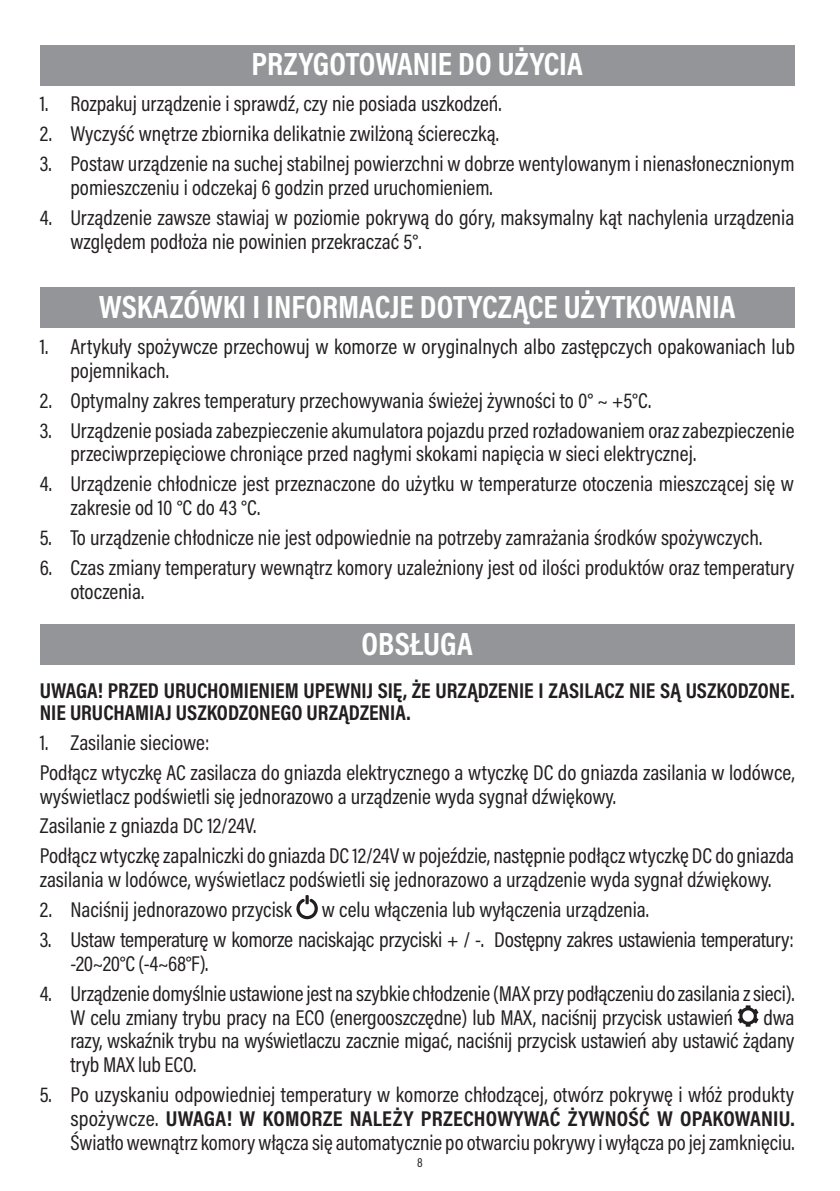
<style>
.page{position:relative;width:840px;height:1191px;background:#fff}
.page>*{position:absolute;margin:0;border:0;box-sizing:border-box;transform-origin:0 0}
.naglowek{font:700 32.4px "Acumin Pro Cond";color:#fff}
.txt02_mały_kopia{font:21.6px/23.8px "Acumin Pro Cond";color:#231f20}
.Należy01{font:700 21.6px/21.6px "Acumin Pro Cond";color:#231f20}
.t1{font:13.4px "Acumin Pro Cond";color:#231f20}
.s1{font-weight:700}
</style>
<div class="page">
<div style="left:40px;top:45px;width:754px;height:40px;background:#939598"></div>
<div style="left:40px;top:287px;width:754px;height:41px;background:#939598"></div>
<div style="left:40px;top:624px;width:754px;height:41px;background:#939598"></div>
<svg style="left:296px;top:895px;width:21px;height:24px"></svg>
<svg style="left:737px;top:1005px;width:21px;height:21px"></svg>
<p class="naglowek" style="left:251px;top:43px;width:332px">PRZYGOTOWANIE DO UŻYCIA</p>
<p class="txt02_mały_kopia" style="left:40px;top:91px;width:463px">1. Rozpakuj urządzenie i sprawdź, czy nie posiada uszkodzeń.</p>
<p class="txt02_mały_kopia" style="left:40px;top:121px;width:460px">2. Wyczyść wnętrze zbiornika delikatnie zwilżoną ściereczką.</p>
<p class="txt02_mały_kopia" style="left:70px;top:151px;width:725px;text-indent:-31px">3. Postaw urządzenie na suchej stabilnej powierzchni w dobrze wentylowanym i nienasłonecznionym pomieszczeniu i odczekaj 6 godzin przed uruchomieniem.</p>
<p class="txt02_mały_kopia" style="left:70px;top:205px;width:725px;text-indent:-31px">4. Urządzenie zawsze stawiaj w poziomie pokrywą do góry, maksymalny kąt nachylenia urządzenia względem podłoża nie powinien przekraczać 5°.</p>
<p class="naglowek" style="left:99px;top:285px;width:638px">WSKAZÓWKI I INFORMACJE DOTYCZĄCE UŻYTKOWANIA</p>
<p class="txt02_mały_kopia" style="left:70px;top:334px;width:725px;text-indent:-31px">1. Artykuły spożywcze przechowuj w komorze w oryginalnych albo zastępczych opakowaniach lub pojemnikach.</p>
<p class="txt02_mały_kopia" style="left:40px;top:388px;width:612px">2. Optymalny zakres temperatury przechowywania świeżej żywności to 0° ~ +5°C.</p>
<p class="txt02_mały_kopia" style="left:70px;top:418px;width:725px;text-indent:-31px">3. Urządzenie posiada zabezpieczenie akumulatora pojazdu przed rozładowaniem oraz zabezpieczenie przeciwprzepięciowe chroniące przed nagłymi skokami napięcia w sieci elektrycznej.</p>
<p class="txt02_mały_kopia" style="left:70px;top:471px;width:724px;text-indent:-31px">4. Urządzenie chłodnicze jest przeznaczone do użytku w temperaturze otoczenia mieszczącej się w zakresie od 10 °C do 43 °C.</p>
<p class="txt02_mały_kopia" style="left:40px;top:525px;width:723px">5. To urządzenie chłodnicze nie jest odpowiednie na potrzeby zamrażania środków spożywczych.</p>
<p class="txt02_mały_kopia" style="left:70px;top:555px;width:725px;text-indent:-31px">6. Czas zmiany temperatury wewnątrz komory uzależniony jest od ilości produktów oraz temperatury otoczenia.</p>
<p class="naglowek" style="left:361px;top:622px;width:112px">OBSŁUGA</p>
<p class="Należy01" style="left:40px;top:679px;width:756px">UWAGA! PRZED URUCHOMIENIEM UPEWNIJ SIĘ, ŻE URZĄDZENIE I ZASILACZ NIE SĄ USZKODZONE.<br>NIE URUCHAMIAJ USZKODZONEGO URZĄDZENIA.</p>
<p class="txt02_mały_kopia" style="left:40px;top:730px;width:171px">1. Zasilanie sieciowe:</p>
<p class="txt02_mały_kopia" style="left:40px;top:760px;width:756px">Podłącz wtyczkę AC zasilacza do gniazda elektrycznego a wtyczkę DC do gniazda zasilania w lodówce, wyświetlacz podświetli się jednorazowo a urządzenie wyda sygnał dźwiękowy.</p>
<p class="txt02_mały_kopia" style="left:40px;top:813px;width:218px">Zasilanie z gniazda DC 12/24V.</p>
<p class="txt02_mały_kopia" style="left:40px;top:843px;width:755px">Podłącz wtyczkę zapalniczki do gniazda DC 12/24V w pojeździe, następnie podłącz wtyczkę DC do gniazda zasilania w lodówce, wyświetlacz podświetli się jednorazowo a urządzenie wyda sygnał dźwiękowy.</p>
<p class="txt02_mały_kopia" style="left:40px;top:897px;width:254px">2. Naciśnij jednorazowo przycisk</p>
<p class="txt02_mały_kopia" style="left:322px;top:897px;width:328px">w celu włączenia lub wyłączenia urządzenia.</p>
<p class="txt02_mały_kopia" style="left:70px;top:927px;width:724px;text-indent:-31px">3. Ustaw temperaturę w komorze naciskając przyciski + / -. Dostępny zakres ustawienia temperatury: -20~20°C (-4~68°F).</p>
<p class="txt02_mały_kopia" style="left:70px;top:981px;width:725px;text-indent:-31px">4. Urządzenie domyślnie ustawione jest na szybkie chłodzenie (MAX przy podłączeniu do zasilania z sieci).<br>W celu zmiany trybu pracy na ECO (energooszczędne) lub MAX, naciśnij przycisk ustawień</p>
<p class="txt02_mały_kopia" style="left:70px;top:1004px;width:725px;text-align:justify;text-indent:692px">dwa razy, wskaźnik trybu na wyświetlaczu zacznie migać, naciśnij przycisk ustawień aby ustawić żądany tryb MAX lub ECO.</p>
<p class="txt02_mały_kopia" style="left:70px;top:1082px;width:725px;text-align:justify;text-indent:-31px">5. Po uzyskaniu odpowiedniej temperatury w komorze chłodzącej, otwórz pokrywę i włóż produkty spożywcze. <span class="s1">UWAGA! W KOMORZE NALEŻY PRZECHOWYWAĆ ŻYWNOŚĆ W OPAKOWANIU.<br></span>Światło wewnątrz komory włącza się automatycznie po otwarciu pokrywy i wyłącza po jej zamknięciu.</p>
<p class="t1" style="left:417px;top:1154px;width:7px">8</p>
</div>
